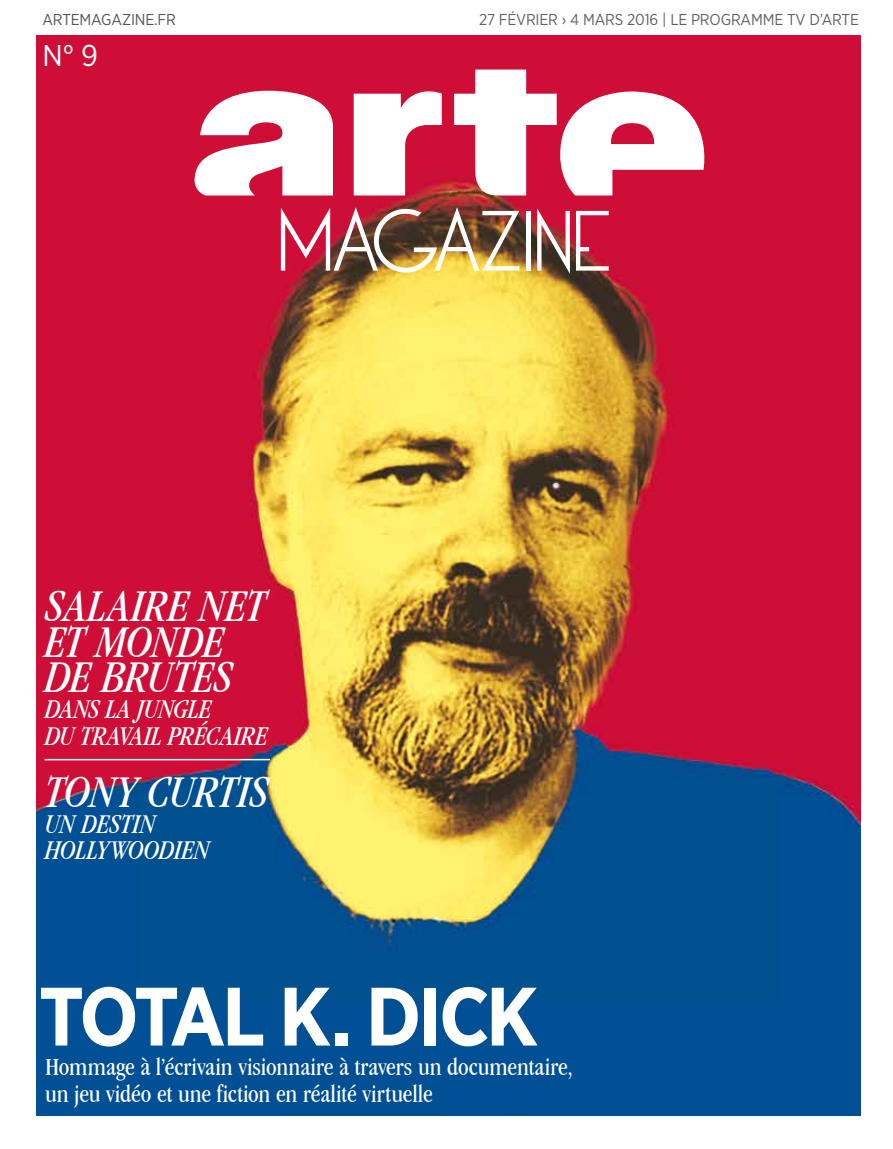
<style>
.page{position:relative;width:893px;height:1149px;background:#fff}
.page>*{position:absolute;margin:0;border:0;box-sizing:border-box;transform-origin:0 0}
.t1{font:700 82.5px "Gotham Narrow";letter-spacing:-.05em;color:#fff}
.t2{font:italic condensed 47.25px/35.2px "Garamond IT Cby BT";letter-spacing:-.01em;color:#fff}
.t3{font:30px "Gotham Narrow";color:#fff}
.t4{font:italic condensed 28.2px/27px "Garamond IT Cby BT";letter-spacing:-.01em;color:#fff}
.t5{font:condensed 25.5px/27px "Garamond IT Cby BT";letter-spacing:-.005em;color:#fff}
.t6{font:15.75px "Gotham Narrow";letter-spacing:-.01em;color:#626261}
.t7{font:15.75px "Gotham Narrow";letter-spacing:-.01em;color:#565655}
</style>
<div class="page">
<img style="left:36px;top:36px;width:824px;height:1079px">
<img style="left:281px;top:207px;width:238px;height:65px">
<div style="left:526px;top:211px;width:5px;height:59px;background:#fff"></div>
<svg style="left:537px;top:208px;width:33px;height:66px"></svg>
<svg style="left:576px;top:211px;width:33px;height:59px"></svg>
<svg style="left:194px;top:69px;width:523px;height:127px"></svg>
<hr style="left:45px;top:758px;width:225px;height:2px;background:#fff">
<p class="t7" style="left:43px;top:10px;width:135px">ARTEMAGAZINE.FR</p>
<p class="t6" style="left:479px;top:10px;width:381px">27 FÉVRIER › 4 MARS 2016 | LE PROGRAMME TV D’ARTE</p>
<p class="t3" style="left:43px;top:36px;width:57px">N° 9</p>
<h2 class="t2" style="left:45px;top:588px;width:223px">SALAIRE NET<br>ET MONDE<br>DE BRUTES</h2>
<p class="t4" style="left:45px;top:695px;width:225px">DANS LA JUNGLE<br>DU TRAVAIL PRÉCAIRE</p>
<h2 class="t2" style="left:45px;top:773px;width:226px">TONY CURTIS</h2>
<p class="t4" style="left:45px;top:810px;width:167px;line-height:26.2px">UN DESTIN<br>HOLLYWOODIEN</p>
<h1 class="t1" style="left:39px;top:963px;width:501px">TOTAL K. DICK</h1>
<p class="t5" style="left:45px;top:1052px;width:530px">Hommage à l’écrivain visionnaire à travers un documentaire, un jeu vidéo et une fiction en réalité virtuelle</p>
</div>
